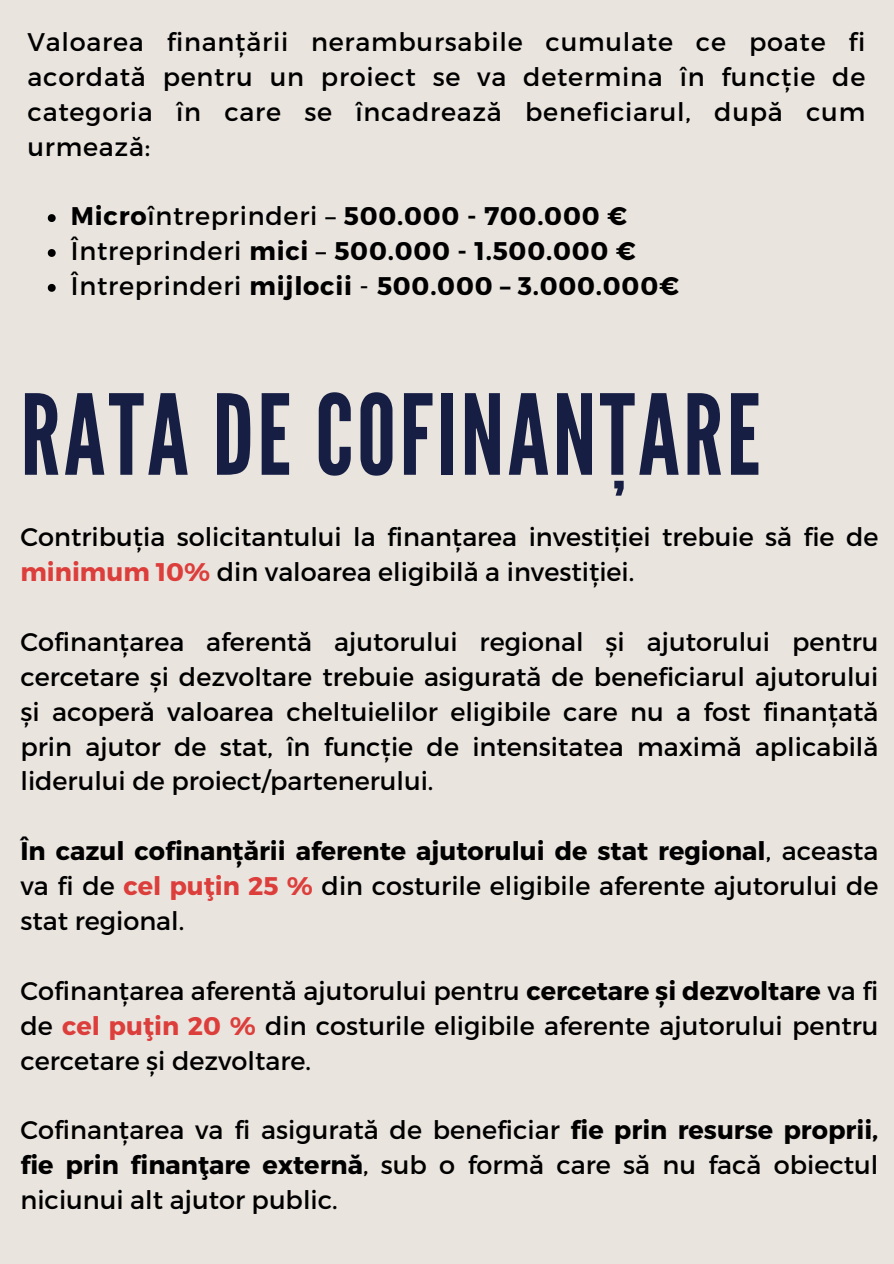
<style>
.page{position:relative;width:894px;height:1264px;background:#fff}
.page>*{position:absolute;margin:0;border:0;box-sizing:border-box;transform-origin:0 0}
.t1{font:111px "League Gothic";letter-spacing:.03em;color:#161e44}
.t2{font:25.5px/34.8px "Montserrat";color:#000;text-align:justify}
.t3{font:700 25.5px "Montserrat";letter-spacing:.03em;color:#000}
.s1{font-weight:400}
.s2{font-weight:700;color:#dc3e3b}
.s3{font-weight:700}
</style>
<div class="page">
<div style="left:0;top:0;width:893px;height:1263px;background:#eae4de"></div>
<svg style="left:48px;top:214px;width:8px;height:8px"></svg>
<svg style="left:48px;top:249px;width:8px;height:8px"></svg>
<svg style="left:48px;top:284px;width:8px;height:8px"></svg>
<p class="t2" style="left:28px;top:23px;width:839px">Valoarea finanțării nerambursabile cumulate ce poate fi acordată pentru un proiect se va determina în funcție de categoria în care se încadrează beneficiarul, după cum urmează:</p>
<p class="t3" style="left:71px;top:200px;width:557px">Micro<span class="s1">întreprinderi –</span> 500.000 - 700.000 €</p>
<p class="t3" style="left:71px;top:235px;width:566px"><span class="s1">Întreprinderi</span> mici <span class="s1">–</span> 500.000 - 1.500.000 €</p>
<p class="t3" style="left:71px;top:269px;width:609px"><span class="s1">Întreprinderi</span> mijlocii <span class="s1">-</span> 500.000 – 3.000.000€</p>
<p class="t1" style="left:20px;top:371px;width:741px">RATA DE COFINANȚARE</p>
<p class="t2" style="left:20px;top:518px;width:859px">Contribuția solicitantului la finanțarea investiției trebuie să fie de <span class="s2">minimum 10%</span> din valoarea eligibilă a investiției.</p>
<p class="t2" style="left:20px;top:623px;width:859px">Cofinanțarea aferentă ajutorului regional și ajutorului pentru cercetare și dezvoltare trebuie asigurată de beneficiarul ajutorului și acoperă valoarea cheltuielilor eligibile care nu a fost finanțată prin ajutor de stat, în funcție de intensitatea maximă aplicabilă liderului de proiect/partenerului.</p>
<p class="t2" style="left:20px;top:832px;width:859px"><span class="s3">În cazul cofinanțării aferente ajutorului de stat regional</span>, aceasta va fi de <span class="s2">cel puţin 25 %</span> din costurile eligibile aferente ajutorului de stat regional.</p>
<h1 class="t2" style="left:20px;top:972px;width:859px">Cofinanțarea aferentă ajutorului pentru <span class="s3">cercetare și dezvoltare</span> va fi de <span class="s2">cel puţin 20 %</span> din costurile eligibile aferente ajutorului pentru cercetare și dezvoltare.</h1>
<p class="t2" style="left:20px;top:1111px;width:859px">Cofinanțarea va fi asigurată de beneficiar <span class="s3">fie prin resurse proprii, fie prin finanţare externă</span>, sub o formă care să nu facă obiectul niciunui alt ajutor public.</p>
</div>
